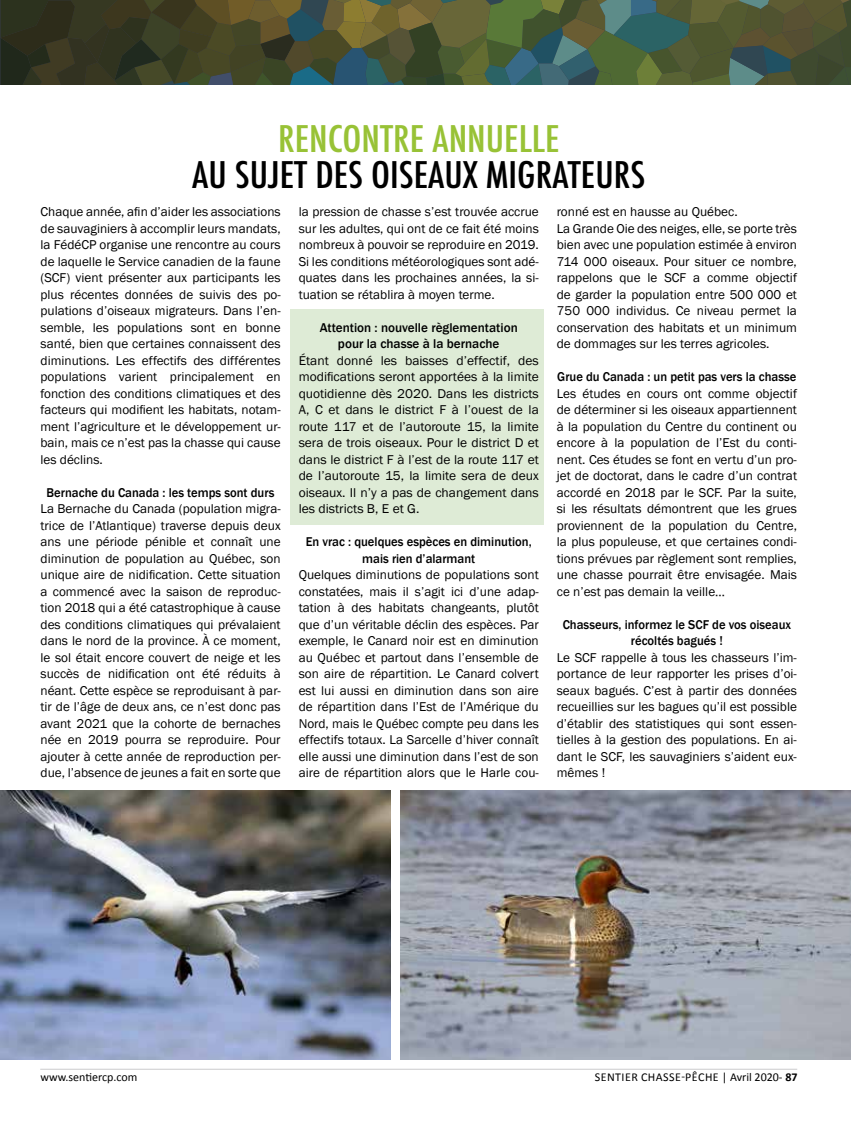
<style>
.page{position:relative;width:851px;height:1134px;background:#fff}
.page>*{position:absolute;margin:0;border:0;box-sizing:border-box;transform-origin:0 0}
.t1{font:500 condensed 35.7px "Futura";color:#000;scale:1.11 1}
.t2{font:500 condensed 35.7px "Futura";color:#98c236;scale:1.11 1}
.t3{font:13.2px/16.5px "Franklin Gothic";color:#000;text-align:justify}
.t4{font:500 13.2px/16.5px "Franklin Gothic";color:#000;text-align:center;scale:.96 1}
.t5{font:500 13.2px/16.5px "Franklin Gothic";color:#000;text-align:center}
.t6{font:12px "Calibri";letter-spacing:.04em;color:#000}
.t7{font:12px "Calibri";letter-spacing:.005em;color:#000}
.s1{font-weight:700}
</style>
<div class="page">
<hr style="left:40px;top:1069px;width:757px;height:1px;background:#cbcbcd">
<div style="left:290px;top:309px;width:253px;height:216px;background:#deebd6"></div>
<svg style="left:0;top:0;width:851px;height:84px;background:#465136"></svg>
<img style="left:0;top:791px;width:390px;height:269px">
<img style="left:400px;top:791px;width:450px;height:269px">
<h1 class="t2" style="left:278px;top:116px;width:255px">RENCONTRE ANNUELLE</h1>
<h1 class="t1" style="left:192px;top:152px;width:409px">AU SUJET DES OISEAUX MIGRATEURS</h1>
<p class="t3" style="left:40px;top:204px;width:242px">Chaque année, afin d’aider les associations de sauvaginiers à accomplir leurs mandats, la FédéCP organise une rencontre au cours de laquelle le Service canadien de la faune (SCF) vient présenter aux participants les plus récentes données de suivis des po&shy;pulations d’oiseaux migrateurs. Dans l’en&shy;semble, les populations sont en bonne santé, bien que certaines connaissent des diminutions. Les effectifs des différentes populations varient principalement en fonction des conditions climatiques et des facteurs qui modifient les habitats, notam&shy;ment l’agriculture et le développement ur&shy;bain, mais ce n’est pas la chasse qui cause les déclins.</p>
<p class="t4" style="left:47px;top:484px;width:239px">Bernache du Canada : les temps sont durs</p>
<p class="t3" style="left:40px;top:501px;width:242px">La Bernache du Canada (population migra&shy;trice de l’Atlantique) traverse depuis deux ans une période pénible et connaît une diminution de population au Québec, son unique aire de nidification. Cette situation a commencé avec la saison de reproduc&shy;tion 2018 qui a été catastrophique à cause des conditions climatiques qui prévalaient dans le nord de la province. À ce moment, le sol était encore couvert de neige et les succès de nidification ont été réduits à néant. Cette espèce se reproduisant à par&shy;tir de l’âge de deux ans, ce n’est donc pas avant 2021 que la cohorte de bernaches née en 2019 pourra se reproduire. Pour ajouter à cette année de reproduction per&shy;due, l’absence de jeunes a fait en sorte que</p>
<p class="t3" style="left:298px;top:204px;width:242px">la pression de chasse s’est trouvée accrue sur les adultes, qui ont de ce fait été moins nombreux à pouvoir se reproduire en 2019.<br>Si les conditions météorologiques sont adé&shy;quates dans les prochaines années, la si&shy;tuation se rétablira à moyen terme.</p>
<p class="t5" style="left:320px;top:319px;width:199px">Attention : nouvelle règlementation pour la chasse à la bernache</p>
<p class="t3" style="left:298px;top:352px;width:242px">Étant donné les baisses d’effectif, des modifications seront apportées à la limite quotidienne dès 2020. Dans les districts A, C et dans le district F à l’ouest de la route 117 et de l’autoroute 15, la limite sera de trois oiseaux. Pour le district D et dans le district F à l’est de la route 117 et de l’autoroute 15, la limite sera de deux oiseaux. Il n’y a pas de changement dans les districts B, E et G.</p>
<p class="t4" style="left:306px;top:534px;width:237px">En vrac : quelques espèces en diminution, mais rien d’alarmant</p>
<p class="t3" style="left:298px;top:567px;width:242px">Quelques diminutions de populations sont constatées, mais il s’agit ici d’une adap&shy;tation à des habitats changeants, plutôt que d’un véritable déclin des espèces. Par exemple, le Canard noir est en diminution au Québec et partout dans l’ensemble de son aire de répartition. Le Canard colvert est lui aussi en diminution dans son aire de répartition dans l’Est de l’Amérique du Nord, mais le Québec compte peu dans les effectifs totaux. La Sarcelle d’hiver connaît elle aussi une diminution dans l’est de son aire de répartition alors que le Harle cou-</p>
<p class="t3" style="left:556px;top:204px;width:242px;text-align:left">ronné est en hausse au Québec.<br>La Grande Oie des neiges, elle, se porte très bien avec une population estimée à environ 714 000 oiseaux. Pour situer ce nombre, rappelons que le SCF a comme objectif de garder la population entre 500 000 et 750 000 individus. Ce niveau permet la conservation des habitats et un minimum de dommages sur les terres agricoles.</p>
<p class="t4" style="left:557px;top:369px;width:251px">Grue du Canada : un petit pas vers la chasse</p>
<p class="t3" style="left:556px;top:385px;width:242px">Les études en cours ont comme objectif de déterminer si les oiseaux appartiennent à la population du Centre du continent ou encore à la population de l’Est du conti&shy;nent. Ces études se font en vertu d’un pro&shy;jet de doctorat, dans le cadre d’un contrat accordé en 2018 par le SCF. Par la suite, si les résultats démontrent que les grues proviennent de la population du Centre, la plus populeuse, et que certaines condi&shy;tions prévues par règlement sont remplies, une chasse pourrait être envisagée. Mais ce n’est pas demain la veille…</p>
<p class="t4" style="left:562px;top:616px;width:239px">Chasseurs, informez le SCF de vos oiseaux récoltés bagués !</p>
<p class="t3" style="left:556px;top:649px;width:242px">Le SCF rappelle à tous les chasseurs l’im&shy;portance de leur rapporter les prises d’oi&shy;seaux bagués. C’est à partir des données recueillies sur les bagues qu’il est possible d’établir des statistiques qui sont essen&shy;tielles à la gestion des populations. En ai&shy;dant le SCF, les sauvaginiers s’aident eux&shy;mêmes !</p>
<p class="t7" style="left:40px;top:1069px;width:98px">www.sentiercp.com</p>
<p class="t6" style="left:594px;top:1069px;width:204px">SENTIER CHASSE-PÊCHE | Avril 2020- <span class="s1">87</span></p>
</div>
